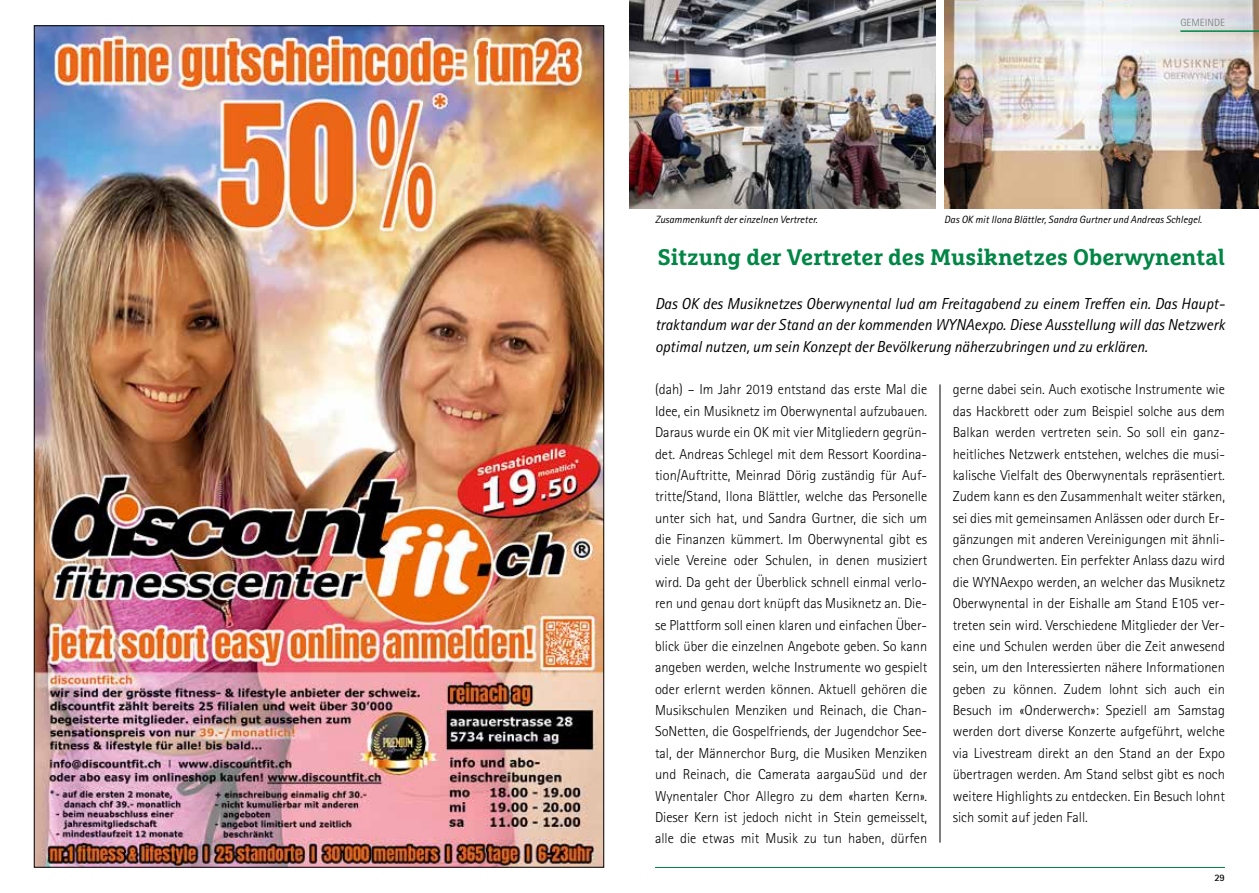
<style>
.page{position:relative;width:1259px;height:893px;background:#fff}
.page>*{position:absolute;margin:0;border:0;box-sizing:border-box;transform-origin:0 0}
.t1{font:700 22.5px "Marselis Slab Pro";color:#008645}
.t2{font:italic 15.9px/21.3px "Rotis Sans Serif Std";color:#000;text-align:justify}
.t3{font:300 14.4px/21.3px "Rotis Sans Serif Std";color:#000;text-align:justify}
.t4{font:italic 10.5px "Rotis Sans Serif Std";color:#000}
.t5{font:10.5px "Rotis Sans Serif Std";color:#868786}
.t6{font:700 9.9px "Rotis Sans Serif Std";color:#000}
</style>
<div class="page">
<img style="left:944px;top:0;width:315px;height:209px">
<img style="left:629px;top:0;width:306px;height:209px">
<hr style="left:939px;top:384px;width:1px;height:459px;background:#000">
<hr style="left:1180px;top:30px;width:79px;height:2px;background:#008645">
<hr style="left:655px;top:867px;width:570px;height:1px;background:#008645">
<img style="left:36px;top:28px;width:566px;height:837px">
<p class="t5" style="left:1180px;top:16px;width:46px">GEMEINDE</p>
<p class="t4" style="left:655px;top:213px;width:164px">Zusammenkunft der einzelnen Vertreter.</p>
<p class="t4" style="left:944px;top:213px;width:259px">Das OK mit Ilona Blättler, Sandra Gurtner und Andreas Schlegel.</p>
<h1 class="t1" style="left:658px;top:244px;width:568px">Sitzung der Vertreter des Musiknetzes Oberwynental</h1>
<p class="t2" style="left:655px;top:293px;width:571px">Das OK des Musiknetzes Oberwynental lud am Freitagabend zu einem Treffen ein. Das Haupt&shy;traktandum war der Stand an der kommenden WYNAexpo. Diese Ausstellung will das Netzwerk optimal nutzen, um sein Konzept der Bevölkerung näherzubringen und zu erklären.</p>
<p class="t3" style="left:655px;top:379px;width:274px">(dah) – Im Jahr 2019 entstand das erste Mal die Idee, ein Musiknetz im Oberwynental aufzubauen.<br>Daraus wurde ein OK mit vier Mitgliedern gegrün&shy;det. Andreas Schlegel mit dem Ressort Koordina&shy;tion/Auftritte, Meinrad Dörig zuständig für Auf&shy;tritte/Stand, Ilona Blättler, welche das Personelle unter sich hat, und Sandra Gurtner, die sich um die Finanzen kümmert. Im Oberwynental gibt es viele Vereine oder Schulen, in denen musiziert wird. Da geht der Überblick schnell einmal verlo&shy;ren und genau dort knüpft das Musiknetz an. Die&shy;se Plattform soll einen klaren und einfachen Über&shy;blick über die einzelnen Angebote geben. So kann angeben werden, welche Instrumente wo gespielt oder erlernt werden können. Aktuell gehören die Musikschulen Menziken und Reinach, die Chan-SoNetten, die Gospelfriends, der Jugendchor See&shy;tal, der Männerchor Burg, die Musiken Menziken und Reinach, die Camerata aargauSüd und der Wynentaler Chor Allegro zu dem «harten Kern».<br>Dieser Kern ist jedoch nicht in Stein gemeisselt, alle die etwas mit Musik zu tun haben, dürfen</p>
<p class="t3" style="left:952px;top:379px;width:274px">gerne dabei sein. Auch exotische Instrumente wie das Hackbrett oder zum Beispiel solche aus dem Balkan werden vertreten sein. So soll ein ganz&shy;heitliches Netzwerk entstehen, welches die musi&shy;kalische Vielfalt des Oberwynentals repräsentiert.<br>Zudem kann es den Zusammenhalt weiter stärken, sei dies mit gemeinsamen Anlässen oder durch Er&shy;gänzungen mit anderen Vereinigungen mit ähnli&shy;chen Grundwerten. Ein perfekter Anlass dazu wird die WYNAexpo werden, an welcher das Musiknetz Oberwynental in der Eishalle am Stand E105 ver&shy;treten sein wird. Verschiedene Mitglieder der Ver&shy;eine und Schulen werden über die Zeit anwesend sein, um den Interessierten nähere Informationen geben zu können. Zudem lohnt sich auch ein Besuch im «Onderwerch»: Speziell am Samstag werden dort diverse Konzerte aufgeführt, welche via Livestream direkt an den Stand an der Expo übertragen werden. Am Stand selbst gibt es noch weitere Highlights zu entdecken. Ein Besuch lohnt sich somit auf jeden Fall.</p>
<p class="t6" style="left:1214px;top:871px;width:12px">29</p>
</div>
